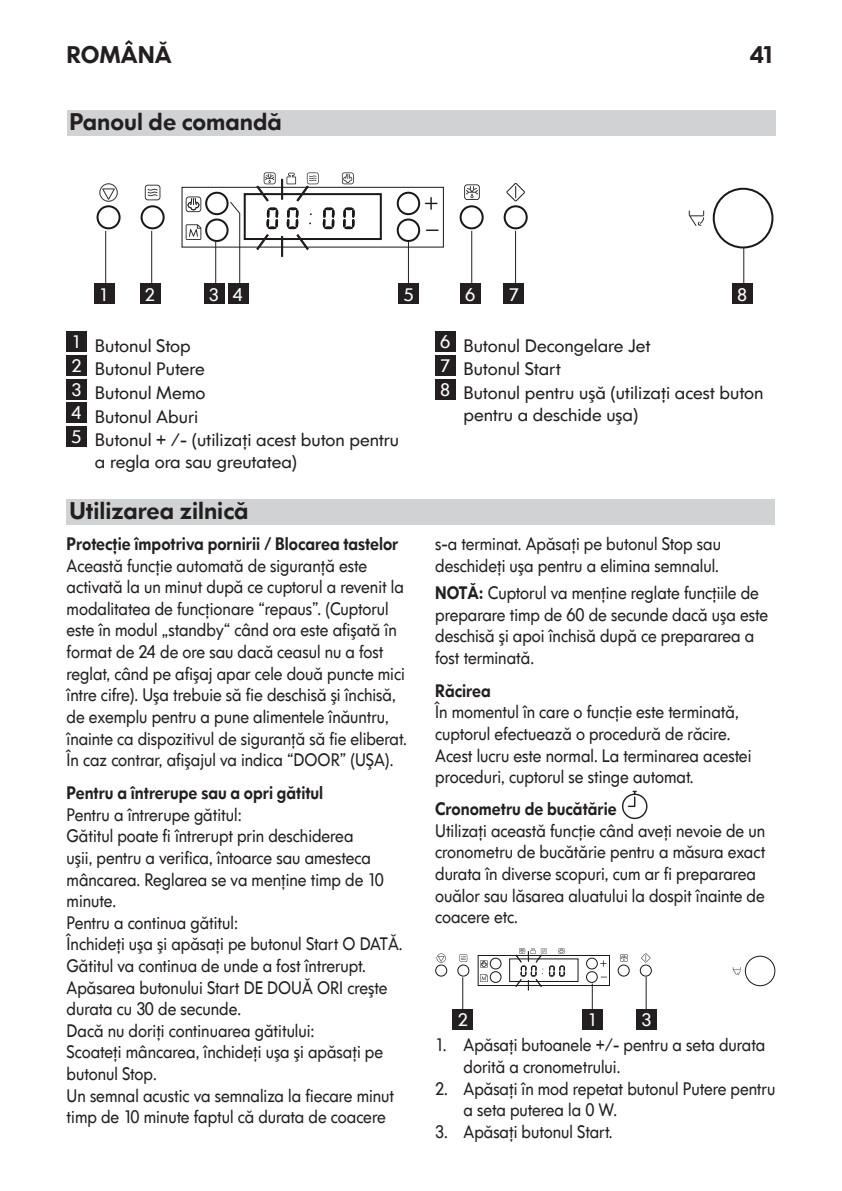
<style>
.page{position:relative;width:842px;height:1191px;background:#fff}
.page>*{position:absolute;margin:0;border:0;box-sizing:border-box;transform-origin:0 0}
.t1{font:800 24px "IKEA Sans";color:#231f20}
.IK_Body{font:18px/21.6px "IKEA Sans";color:#231f20;scale:.9 1}
.IK_Numbered_BLACK{font:18px/21.6px "IKEA Sans";color:#231f20}
.IK_Numbered_BLACK-2{font:18px/21.6px "IKEA Sans";color:#231f20;scale:.9 1}
.IK_Titoletto{font:800 18px "IKEA Sans";color:#231f20;scale:.9 1}
.IK_Body-2{font:800 18px "IKEA Sans";color:#231f20;scale:.9 1}
.IK_Numeri_bianchi{font:18px "IKEA Sans";color:#fff}
.s1{font-weight:800}
</style>
<div class="page">
<div style="left:67px;top:332px;width:20px;height:20px;background:#231f20"></div>
<div style="left:67px;top:355px;width:20px;height:20px;background:#231f20"></div>
<div style="left:67px;top:379px;width:20px;height:20px;background:#231f20"></div>
<div style="left:67px;top:402px;width:20px;height:20px;background:#231f20"></div>
<div style="left:67px;top:426px;width:20px;height:20px;background:#231f20"></div>
<div style="left:435px;top:332px;width:20px;height:20px;background:#231f20"></div>
<div style="left:435px;top:355px;width:20px;height:20px;background:#231f20"></div>
<div style="left:435px;top:379px;width:20px;height:20px;background:#231f20"></div>
<div style="left:67px;top:110px;width:708px;height:25px;background:#d1d2d4"></div>
<svg style="left:622px;top:790px;width:25px;height:29px"></svg>
<div style="left:636px;top:1009px;width:20px;height:20px;background:#231f20"></div>
<svg style="left:435px;top:948px;width:340px;height:61px"></svg>
<div style="left:583px;top:1009px;width:20px;height:20px;background:#231f20"></div>
<hr style="left:462px;top:977px;width:1px;height:32px;background:#231f20">
<div style="left:453px;top:1009px;width:20px;height:20px;background:#231f20"></div>
<div style="left:67px;top:499px;width:708px;height:25px;background:#d1d2d4"></div>
<svg style="left:97px;top:187px;width:676px;height:62px"></svg>
<svg style="left:464px;top:184px;width:16px;height:16px"></svg>
<svg style="left:689px;top:210px;width:15px;height:16px"></svg>
<svg style="left:506px;top:183px;width:19px;height:18px"></svg>
<svg style="left:145px;top:185px;width:15px;height:15px"></svg>
<svg style="left:99px;top:183px;width:19px;height:19px"></svg>
<hr style="left:743px;top:248px;width:1px;height:36px;background:#231f20">
<div style="left:732px;top:284px;width:20px;height:20px;background:#231f20"></div>
<hr style="left:471px;top:231px;width:1px;height:53px;background:#231f20">
<div style="left:460px;top:284px;width:20px;height:20px;background:#231f20"></div>
<svg style="left:186px;top:172px;width:253px;height:113px"></svg>
<div style="left:228px;top:284px;width:20px;height:20px;background:#231f20"></div>
<hr style="left:215px;top:241px;width:1px;height:43px;background:#231f20">
<div style="left:204px;top:284px;width:20px;height:20px;background:#231f20"></div>
<hr style="left:151px;top:231px;width:1px;height:53px;background:#231f20">
<div style="left:140px;top:284px;width:20px;height:20px;background:#231f20"></div>
<hr style="left:105px;top:231px;width:1px;height:53px;background:#231f20">
<div style="left:94px;top:284px;width:20px;height:20px;background:#231f20"></div>
<hr style="left:515px;top:231px;width:1px;height:53px;background:#231f20">
<div style="left:504px;top:284px;width:20px;height:20px;background:#231f20"></div>
<hr style="left:408px;top:241px;width:1px;height:43px;background:#231f20">
<div style="left:399px;top:284px;width:20px;height:20px;background:#231f20"></div>
<h1 class="t1" style="left:67px;top:36px;width:107px">ROMÂNĂ</h1>
<h1 class="t1" style="left:750px;top:36px;width:27px">41</h1>
<p class="t1" style="left:69px;top:103px;width:214px">Panoul de comandă</p>
<p class="IK_Numeri_bianchi" style="left:99px;top:281px;width:12px">1</p>
<p class="IK_Numeri_bianchi" style="left:145px;top:281px;width:12px">2</p>
<p class="IK_Numeri_bianchi" style="left:209px;top:281px;width:12px">3</p>
<p class="IK_Numeri_bianchi" style="left:233px;top:281px;width:12px">4</p>
<p class="IK_Numeri_bianchi" style="left:404px;top:281px;width:12px">5</p>
<p class="IK_Numeri_bianchi" style="left:465px;top:281px;width:12px">6</p>
<p class="IK_Numeri_bianchi" style="left:509px;top:281px;width:12px">7</p>
<p class="IK_Numeri_bianchi" style="left:737px;top:281px;width:12px">8</p>
<p class="IK_Numeri_bianchi" style="left:72px;top:329px;width:12px">1</p>
<p class="IK_Numbered_BLACK" style="left:95px;top:334px;width:97px">Butonul Stop</p>
<p class="IK_Numeri_bianchi" style="left:72px;top:352px;width:12px">2</p>
<p class="IK_Numbered_BLACK" style="left:95px;top:358px;width:111px">Butonul Putere</p>
<p class="IK_Numeri_bianchi" style="left:72px;top:376px;width:12px">3</p>
<p class="IK_Numbered_BLACK" style="left:95px;top:381px;width:112px">Butonul Memo</p>
<p class="IK_Numeri_bianchi" style="left:72px;top:399px;width:12px">4</p>
<p class="IK_Numbered_BLACK" style="left:95px;top:405px;width:105px">Butonul Aburi</p>
<p class="IK_Numeri_bianchi" style="left:72px;top:423px;width:12px">5</p>
<p class="IK_Numbered_BLACK" style="left:95px;top:428px;width:306px">Butonul + /- (utilizaţi acest buton pentru a regla ora sau greutatea)</p>
<p class="t1" style="left:69px;top:492px;width:181px">Utilizarea zilnică</p>
<p class="IK_Titoletto" style="left:67px;top:530px;width:370px">Protecţie împotriva pornirii / Blocarea tastelor</p>
<p class="IK_Body" style="left:67px;top:554px;width:379px">Această funcţie automată de siguranţă este activată la un minut după ce cuptorul a revenit la modalitatea de funcţionare “repaus”. (Cuptorul este în modul „standby“ când ora este afişată în format de 24 de ore sau dacă ceasul nu a fost reglat, când pe afişaj apar cele două puncte mici între cifre). Uşa trebuie să fie deschisă şi închisă, de exemplu pentru a pune alimentele înăuntru, înainte ca dispozitivul de siguranţă să fie eliberat.<br>În caz contrar, afişajul va indica “DOOR” (UŞA).</p>
<p class="IK_Titoletto" style="left:67px;top:778px;width:287px">Pentru a întrerupe sau a opri gătitul</p>
<p class="IK_Body" style="left:67px;top:803px;width:196px">Pentru a întrerupe gătitul:</p>
<p class="IK_Body" style="left:67px;top:824px;width:354px">Gătitul poate fi întrerupt prin deschiderea<br>uşii, pentru a verifica, întoarce sau amesteca mâncarea. Reglarea se va menţine timp de 10 minute.</p>
<p class="IK_Body" style="left:67px;top:911px;width:192px">Pentru a continua gătitul:</p>
<p class="IK_Body" style="left:67px;top:932px;width:375px">Închideţi uşa şi apăsaţi pe butonul Start O DATĂ.<br>Gătitul va continua de unde a fost întrerupt.</p>
<p class="IK_Body" style="left:67px;top:975px;width:358px">Apăsarea butonului Start DE DOUĂ ORI creşte durata cu 30 de secunde.</p>
<p class="IK_Body" style="left:67px;top:1019px;width:277px">Dacă nu doriţi continuarea gătitului:</p>
<p class="IK_Body" style="left:67px;top:1040px;width:353px">Scoateţi mâncarea, închideţi uşa şi apăsaţi pe butonul Stop.</p>
<p class="IK_Body" style="left:67px;top:1083px;width:365px">Un semnal acustic va semnaliza la fiecare minut timp de 10 minute faptul că durata de coacere</p>
<p class="IK_Numeri_bianchi" style="left:440px;top:329px;width:12px">6</p>
<p class="IK_Numbered_BLACK" style="left:463px;top:334px;width:189px">Butonul Decongelare Jet</p>
<p class="IK_Numeri_bianchi" style="left:440px;top:352px;width:12px">7</p>
<p class="IK_Numbered_BLACK" style="left:463px;top:358px;width:99px">Butonul Start</p>
<p class="IK_Numeri_bianchi" style="left:440px;top:376px;width:12px">8</p>
<p class="IK_Numbered_BLACK" style="left:463px;top:381px;width:301px">Butonul pentru uşă (utilizaţi acest buton pentru a deschide uşa)</p>
<p class="IK_Body" style="left:435px;top:532px;width:319px">s-a terminat. Apăsaţi pe butonul Stop sau deschideţi uşa pentru a elimina semnalul.</p>
<p class="IK_Body" style="left:435px;top:581px;width:371px"><span class="s1">NOTĂ:</span> Cuptorul va menţine reglate funcţiile de preparare timp de 60 de secunde dacă uşa este deschisă şi apoi închisă după ce prepararea a fost terminată.</p>
<p class="IK_Titoletto" style="left:435px;top:676px;width:63px">Răcirea</p>
<p class="IK_Body" style="left:435px;top:700px;width:353px">În momentul în care o funcţie este terminată, cuptorul efectuează o procedură de răcire.<br>Acest lucru este normal. La terminarea acestei proceduri, cuptorul se stinge automat.</p>
<p class="IK_Body-2" style="left:435px;top:795px;width:203px">Cronometru de bucătărie</p>
<p class="IK_Body" style="left:435px;top:819px;width:368px">Utilizaţi această funcţie când aveţi nevoie de un cronometru de bucătărie pentru a măsura exact durata în diverse scopuri, cum ar fi prepararea ouălor sau lăsarea aluatului la dospit înainte de coacere etc.</p>
<p class="IK_Numeri_bianchi" style="left:458px;top:1006px;width:12px">2</p>
<p class="IK_Numeri_bianchi" style="left:587px;top:1006px;width:12px">1</p>
<p class="IK_Numeri_bianchi" style="left:641px;top:1006px;width:12px">3</p>
<p class="IK_Numbered_BLACK-2" style="left:463px;top:1033px;width:337px;text-indent:-28px">1. Apăsaţi butoanele +/- pentru a seta durata dorită a cronometrului.</p>
<p class="IK_Numbered_BLACK-2" style="left:463px;top:1076px;width:348px;text-indent:-28px">2. Apăsaţi în mod repetat butonul Putere pentru a seta puterea la 0 W.</p>
<p class="IK_Numbered_BLACK-2" style="left:435px;top:1120px;width:199px">3. Apăsaţi butonul Start.</p>
</div>
